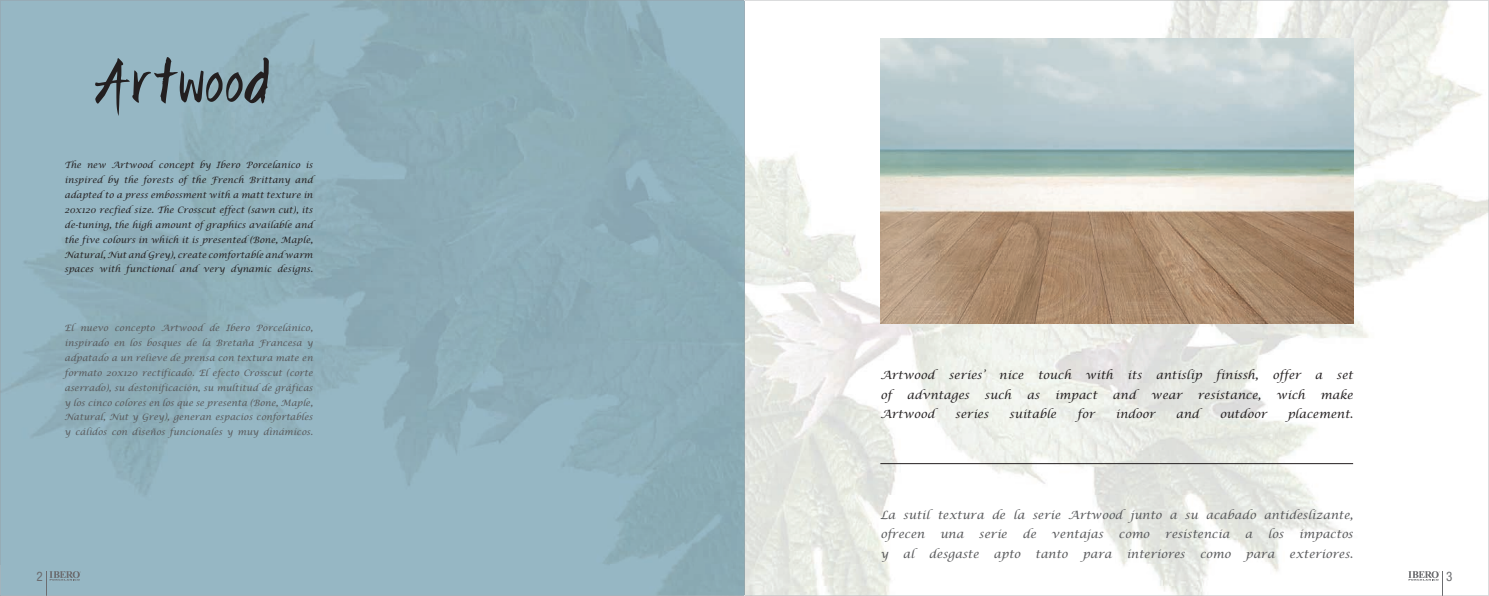
<style>
.page{position:relative;width:1489px;height:596px;background:#fff}
.page>*{position:absolute;margin:0;border:0;box-sizing:border-box;transform-origin:0 0}
.t1{font:condensed 13.12px "Helvetica Neue LT Std";color:#6c6d70}
.t2{font:italic 11.38px/19.2px "Lucida Calligraphy";color:#57585a}
.t3{font:italic 11.38px/19.2px "Lucida Calligraphy";color:#231f20}
.t4{font:italic 8.75px/14.9px "Lucida Calligraphy";color:#57585a;text-align:justify}
.t5{font:italic 8.75px/14.9px "Lucida Calligraphy";color:#231f20;text-align:justify}
</style>
<div class="page">
<img style="left:28px;top:31px;width:1433px;height:563px">
<img style="left:880px;top:38px;width:472px;height:285px">
<hr style="left:880px;top:463px;width:472px;height:1px;background:#231f20">
<svg style="left:95px;top:57px;width:174px;height:59px;background:#7b949e"></svg>
<img style="left:0;top:0;width:1488px;height:31px">
<img style="left:1461px;top:86px;width:27px;height:140px">
<svg style="left:1407px;top:570px;width:36px;height:25px"></svg>
<svg style="left:46px;top:570px;width:35px;height:25px"></svg>
<p class="t5" style="left:64px;top:158px;width:250px">The new Artwood concept by Ibero Porcelanico is inspired by the forests of the French Brittany and adapted to a press embossment with a matt texture in 20x120 recfied size. The Crosscut effect (sawn cut), its de-tuning, the high amount of graphics available and the five colours in which it is presented (Bone, Maple, Natural, Nut and Grey), create comfortable and warm spaces with functional and very dynamic designs.</p>
<p class="t4" style="left:64px;top:320px;width:250px">El nuevo concepto Artwood de Ibero Porcelánico, inspirado en los bosques de la Bretaña Francesa y adpatado a un relieve de prensa con textura mate en formato 20x120 rectificado. El efecto Crosscut (corte aserrado), su destonificación, su multitud de gráficas y los cinco colores en los que se presenta (Bone, Maple, Natural, Nut y Grey), generan espacios confortables y cálidos con diseños funcionales y muy dinámicos.</p>
<h2 class="t3" style="left:880px;top:366px;width:474px">Artwood series’ nice touch with its antislip finissh, offer a set of</h2>
<h2 class="t3" style="left:906px;top:385px;width:64px">advntages</h2>
<h2 class="t3" style="left:984px;top:385px;width:28px">such</h2>
<h2 class="t3" style="left:1026px;top:385px;width:14px">as</h2>
<h2 class="t3" style="left:1054px;top:385px;width:44px">impact</h2>
<h2 class="t3" style="left:1112px;top:385px;width:25px">and</h2>
<h2 class="t3" style="left:1151px;top:385px;width:32px">wear</h2>
<h2 class="t3" style="left:1197px;top:385px;width:65px">resistance,</h2>
<h2 class="t3" style="left:1276px;top:385px;width:30px">wich</h2>
<h2 class="t3" style="left:1320px;top:385px;width:34px">make</h2>
<h2 class="t3" style="left:880px;top:404px;width:56px">Artwood</h2>
<h2 class="t3" style="left:955px;top:404px;width:35px">series</h2>
<h2 class="t3" style="left:1009px;top:404px;width:49px">suitable</h2>
<h2 class="t3" style="left:1077px;top:404px;width:19px">for</h2>
<h2 class="t3" style="left:1115px;top:404px;width:41px">indoor</h2>
<h2 class="t3" style="left:1175px;top:404px;width:25px">and</h2>
<h2 class="t3" style="left:1219px;top:404px;width:49px">outdoor</h2>
<h2 class="t3" style="left:1287px;top:404px;width:67px">placement.</h2>
<h2 class="t2" style="left:880px;top:505px;width:474px">La sutil textura de la serie Artwood junto a su acabado antideslizante, ofrecen</h2>
<h2 class="t2" style="left:940px;top:525px;width:25px">una</h2>
<h2 class="t2" style="left:978px;top:525px;width:30px">serie</h2>
<h2 class="t2" style="left:1022px;top:525px;width:15px">de</h2>
<h2 class="t2" style="left:1051px;top:525px;width:53px">ventajas</h2>
<h2 class="t2" style="left:1118px;top:525px;width:33px">como</h2>
<h2 class="t2" style="left:1164px;top:525px;width:66px">resistencia</h2>
<h2 class="t2" style="left:1244px;top:525px;width:9px">a</h2>
<h2 class="t2" style="left:1267px;top:525px;width:17px">los</h2>
<h2 class="t2" style="left:1298px;top:525px;width:56px">impactos</h2>
<h2 class="t2" style="left:880px;top:544px;width:9px">y</h2>
<h2 class="t2" style="left:902px;top:544px;width:13px">al</h2>
<h2 class="t2" style="left:928px;top:544px;width:51px">desgaste</h2>
<h2 class="t2" style="left:993px;top:544px;width:28px">apto</h2>
<h2 class="t2" style="left:1035px;top:544px;width:34px">tanto</h2>
<h2 class="t2" style="left:1082px;top:544px;width:31px">para</h2>
<h2 class="t2" style="left:1126px;top:544px;width:60px">interiores</h2>
<h2 class="t2" style="left:1199px;top:544px;width:33px">como</h2>
<h2 class="t2" style="left:1245px;top:544px;width:31px">para</h2>
<h2 class="t2" style="left:1289px;top:544px;width:65px">exteriores.</h2>
<h1 class="t1" style="left:37px;top:568px;width:8px">2</h1>
<h1 class="t1" style="left:1445px;top:568px;width:8px">3</h1>
</div>
